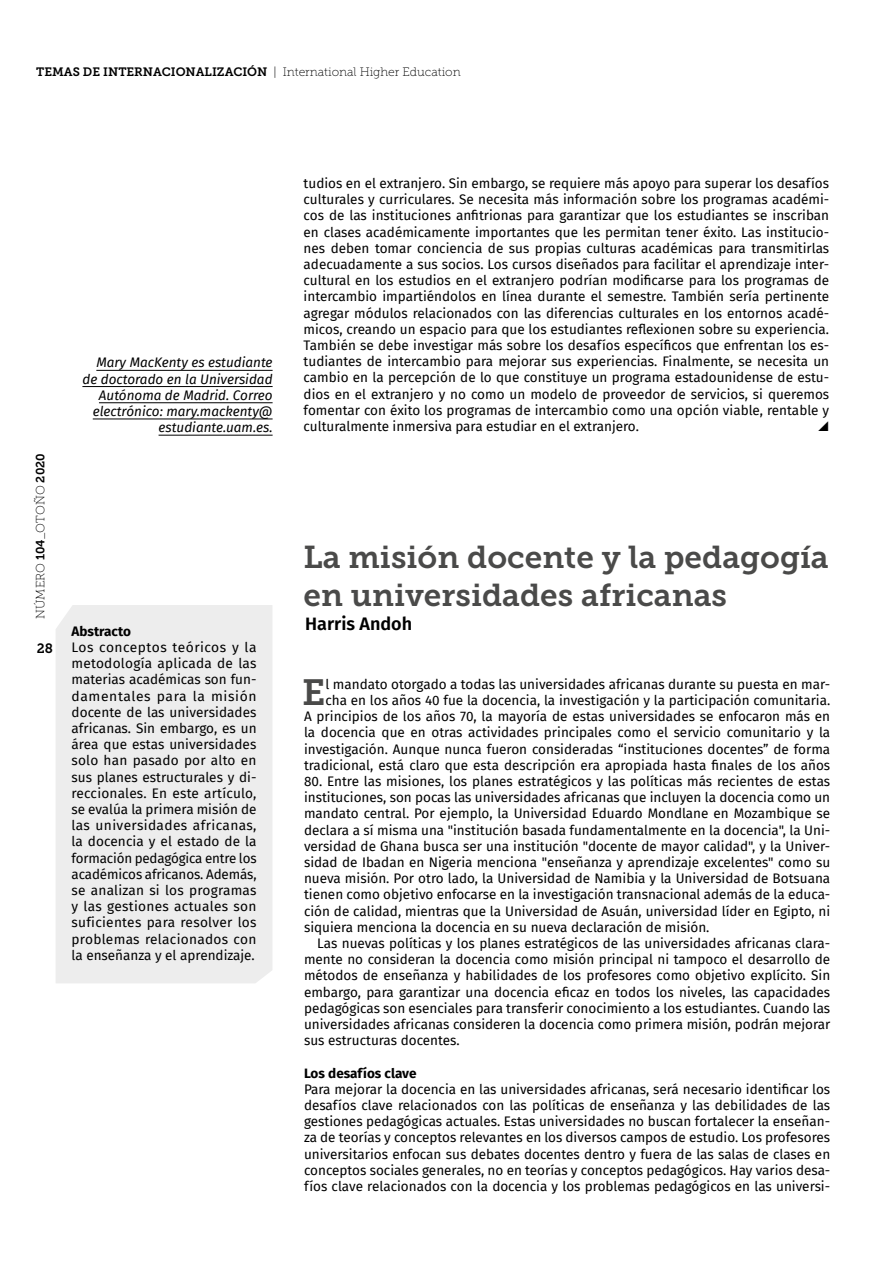
<style>
.page{position:relative;width:893px;height:1263px;background:#fff}
.page>*{position:absolute;margin:0;border:0;box-sizing:border-box;transform-origin:0 0}
.t1{font:36.3px "Museo Slab 700";color:#4a4a49}
.t2{font:31.5px/37.8px "Museo Slab 700";color:#4a4a49}
.t3{font:600 18px "Fira Sans";color:#000}
.t4{font:13.5px/16.2px "Fira Sans";color:#000;text-align:justify}
.t5{font:italic 13.5px/16.2px "Fira Sans";color:#000;text-align:right}
.t6{font:700 13.5px "Fira Sans";color:#000}
.t7{font:13.5px "Museo Slab 700";color:#000}
.t8{font:12.15px "Museo Slab 100";color:#000}
.t9{font:12px "Museo Slab 100";color:#000}
.s1{font-family:"Museo Slab 700"}
</style>
<div class="page">
<hr style="left:96px;top:370px;width:177px;height:1px;background:#000">
<hr style="left:82px;top:386px;width:191px;height:1px;background:#000">
<hr style="left:99px;top:402px;width:174px;height:1px;background:#000">
<hr style="left:93px;top:419px;width:180px;height:1px;background:#000">
<hr style="left:159px;top:435px;width:114px;height:1px;background:#000">
<div style="left:56px;top:605px;width:216px;height:378px;background:#ededed"></div>
<p class="t8" style="left:36px;top:66px;width:426px"><span class="s1">TEMAS DE INTERNACIONALIZACIÓN</span> | International Higher Education</p>
<p class="t9" style="left:34px;top:619px;width:167px;rotate:-90deg">NÚMERO <span class="s1">104</span>_OTOÑO <span class="s1">2020</span></p>
<p class="t7" style="left:37px;top:641px;width:18px">28</p>
<p class="t5" style="left:82px;top:354px;width:192px">Mary MacKenty es estudiante de doctorado en la Universidad<br>Autónoma de Madrid. Correo electrónico: mary.mackenty@ estudiante.uam.es.</p>
<p class="t6" style="left:72px;top:620px;width:61px">Abstracto</p>
<p class="t4" style="left:72px;top:639px;width:187px">Los conceptos teóricos y la metodología aplicada de las materias académicas son fun&shy;damentales para la misión docente de las universidades africanas. Sin embargo, es un área que estas universidades solo han pasado por alto en sus planes estructurales y di&shy;reccionales. En este artículo, se evalúa la primera misión de las universidades africanas, la docencia y el estado de la formación pedagógica entre los académicos africanos. Además, se analizan si los programas y las gestiones actuales son suficientes para resolver los problemas relacionados con la enseñanza y el aprendizaje.</p>
<p class="t4" style="left:304px;top:175px;width:527px">tudios en el extranjero. Sin embargo, se requiere más apoyo para superar los desafíos culturales y curriculares. Se necesita más información sobre los programas académi&shy;cos de las instituciones anfitrionas para garantizar que los estudiantes se inscriban en clases académicamente importantes que les permitan tener éxito. Las institucio&shy;nes deben tomar conciencia de sus propias culturas académicas para transmitirlas adecuadamente a sus socios. Los cursos diseñados para facilitar el aprendizaje inter&shy;cultural en los estudios en el extranjero podrían modificarse para los programas de intercambio impartiéndolos en línea durante el semestre. También sería pertinente agregar módulos relacionados con las diferencias culturales en los entornos acadé&shy;micos, creando un espacio para que los estudiantes reflexionen sobre su experiencia.<br>También se debe investigar más sobre los desafíos específicos que enfrentan los es&shy;tudiantes de intercambio para mejorar sus experiencias. Finalmente, se necesita un cambio en la percepción de lo que constituye un programa estadounidense de estu&shy;dios en el extranjero y no como un modelo de proveedor de servicios, si queremos fomentar con éxito los programas de intercambio como una opción viable, rentable y culturalmente inmersiva para estudiar en el extranjero.</p>
<h2 class="t2" style="left:304px;top:538px;width:527px">La misión docente y la pedagogía en universidades africanas</h2>
<h3 class="t3" style="left:305px;top:609px;width:108px">Harris Andoh</h3>
<p class="t4" style="left:304px;top:676px;width:528px;text-align:right">l mandato otorgado a todas las universidades africanas durante su puesta en mar&shy;cha en los años 40 fue la docencia, la investigación y la participación comunitaria.<br>A principios de los años 70, la mayoría de estas universidades se enfocaron más en la docencia que en otras actividades principales como el servicio comunitario y la investigación. Aunque nunca fueron consideradas “instituciones docentes” de forma tradicional, está claro que esta descripción era apropiada hasta finales de los años</p>
<p class="t4" style="left:304px;top:773px;width:528px">80. Entre las misiones, los planes estratégicos y las políticas más recientes de estas instituciones, son pocas las universidades africanas que incluyen la docencia como un mandato central. Por ejemplo, la Universidad Eduardo Mondlane en Mozambique se declara a sí misma una "institución basada fundamentalmente en la docencia", la Uni&shy;versidad de Ghana busca ser una institución "docente de mayor calidad", y la Univer&shy;sidad de Ibadan en Nigeria menciona "enseñanza y aprendizaje excelentes" como su nueva misión. Por otro lado, la Universidad de Namibia y la Universidad de Botsuana tienen como objetivo enfocarse en la investigación transnacional además de la educa&shy;ción de calidad, mientras que la Universidad de Asuán, universidad líder en Egipto, ni siquiera menciona la docencia en su nueva declaración de misión.</p>
<p class="t4" style="left:304px;top:935px;width:528px;text-indent:13px">Las nuevas políticas y los planes estratégicos de las universidades africanas clara&shy;mente no consideran la docencia como misión principal ni tampoco el desarrollo de métodos de enseñanza y habilidades de los profesores como objetivo explícito. Sin embargo, para garantizar una docencia eficaz en todos los niveles, las capacidades pedagógicas son esenciales para transferir conocimiento a los estudiantes. Cuando las universidades africanas consideren la docencia como primera misión, podrán mejorar sus estructuras docentes.</p>
<p class="t6" style="left:304px;top:1061px;width:114px">Los desafíos clave</p>
<p class="t4" style="left:304px;top:1081px;width:528px">Para mejorar la docencia en las universidades africanas, será necesario identificar los desafíos clave relacionados con las políticas de enseñanza y las debilidades de las gestiones pedagógicas actuales. Estas universidades no buscan fortalecer la enseñan&shy;za de teorías y conceptos relevantes en los diversos campos de estudio. Los profesores universitarios enfocan sus debates docentes dentro y fuera de las salas de clases en conceptos sociales generales, no en teorías y conceptos pedagógicos. Hay varios desa&shy;fíos clave relacionados con la docencia y los problemas pedagógicos en las universi-</p>
<h1 class="t1" style="left:302px;top:672px;width:25px">E</h1>
</div>
